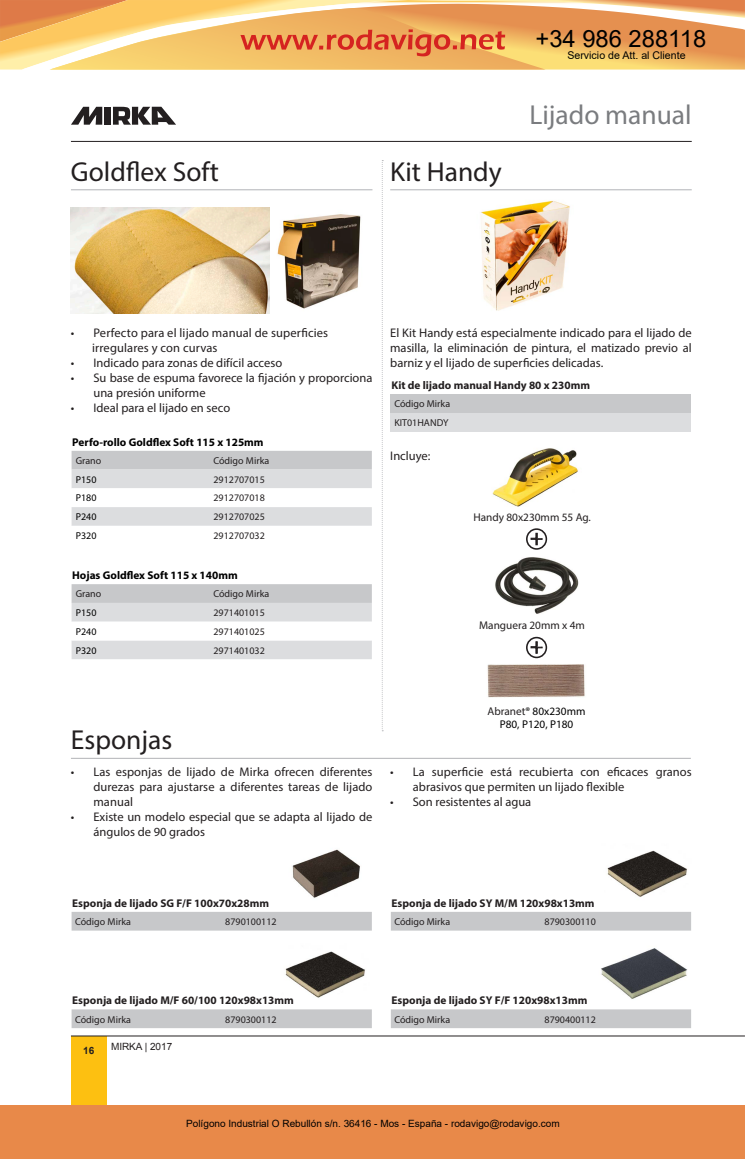
<style>
.page{position:relative;width:745px;height:1159px;background:#fff}
.page>*{position:absolute;margin:0;border:0;box-sizing:border-box;transform-origin:0 0}
.t1{font:27.5px "Myriad Pro";color:#231f20}
.t2{font:27.5px "Myriad Pro";color:#7a7c7f}
.t3{font:23.75px "Arial";color:#000}
.t4{font:12.5px/15px "Myriad Pro";color:#231f20}
.t5{font:700 11.25px "Myriad Pro";color:#231f20}
.t6{font:700 11.25px "Myriad Pro";color:#000}
.t7{font:11.25px "Myriad Pro";color:#231f20}
.t8{font:11.25px "Myriad Pro";color:#000}
.t9{font:10.62px "Arial";color:#000}
.t10{font:10px "Myriad Pro";color:#231f20}
.t11{font:10px "Arial";color:#000}
.t12{font:10px "Myriad Pro";color:#000}
.t13{font:10px "Arial";letter-spacing:-.005em;color:#231f20}
.t14{font:700 10px "Arial";color:#231f20}
.s1{color:#231f20}
</style>
<div class="page">
<svg style="left:71px;top:107px;width:31px;height:18px"></svg>
<div style="left:104px;top:107px;width:7px;height:18px;background:#231f20"></div>
<svg style="left:113px;top:107px;width:63px;height:18px"></svg>
<hr style="left:71px;top:141px;width:620px;height:1px;background:#231f20">
<div style="left:71px;top:1035px;width:35px;height:71px;background:#fdc011"></div>
<hr style="left:71px;top:1035px;width:673px;height:1px;background:#231f20">
<img style="left:492px;top:448px;width:86px;height:59px">
<img style="left:495px;top:557px;width:83px;height:57px">
<img style="left:487px;top:664px;width:98px;height:34px">
<svg style="left:530px;top:533px;width:12px;height:12px"></svg>
<div style="left:525px;top:528px;width:22px;height:22px;border:2px solid #231f20;border-radius:50%"></div>
<svg style="left:530px;top:641px;width:12px;height:13px"></svg>
<div style="left:525px;top:637px;width:22px;height:21px;border:2px solid #231f20;border-radius:50%"></div>
<hr style="left:71px;top:189px;width:301px;height:1px;background:#b2b3b7">
<hr style="left:71px;top:758px;width:619px;height:1px;background:#b2b3b7">
<hr style="left:390px;top:189px;width:301px;height:1px;background:#b2b3b7">
<svg style="left:71px;top:451px;width:300px;height:75px"></svg>
<svg style="left:71px;top:584px;width:300px;height:75px"></svg>
<img style="left:277px;top:214px;width:84px;height:95px">
<img style="left:71px;top:207px;width:198px;height:107px">
<div style="left:390px;top:394px;width:300px;height:19px;background:#c7c8ca"></div>
<div style="left:390px;top:413px;width:300px;height:18px;background:#dcdddf"></div>
<img style="left:481px;top:200px;width:89px;height:111px">
<svg style="left:381px;top:160px;width:2px;height:571px"></svg>
<img style="left:292px;top:849px;width:68px;height:49px">
<img style="left:285px;top:951px;width:80px;height:47px">
<div style="left:71px;top:912px;width:300px;height:18px;background:#c7c8ca"></div>
<div style="left:391px;top:912px;width:299px;height:18px;background:#c7c8ca"></div>
<div style="left:71px;top:1009px;width:300px;height:19px;background:#c7c8ca"></div>
<div style="left:391px;top:1009px;width:299px;height:19px;background:#c7c8ca"></div>
<img style="left:607px;top:850px;width:80px;height:47px">
<img style="left:601px;top:948px;width:85px;height:51px">
<div style="left:0;top:1105px;width:744px;height:54px;background:#e88949"></div>
<svg style="left:0;top:0;width:744px;height:70px;background:#f0b66e"></svg>
<h2 class="t3" style="left:535px;top:22px;width:172px">+34 986 288118</h2>
<p class="t9" style="left:567px;top:48px;width:120px">Servicio de Att. al Cliente</p>
<p class="t1" style="left:71px;top:155px;width:149px">Goldflex Soft</p>
<p class="t1" style="left:390px;top:155px;width:113px">Kit Handy</p>
<p class="t2" style="left:529px;top:98px;width:164px">Lijado manual</p>
<p class="t4" style="left:71px;top:325px;width:259px">• Perfecto para el lijado manual de superficies</p>
<p class="t4" style="left:92px;top:340px;width:127px">irregulares y con curvas</p>
<p class="t4" style="left:71px;top:355px;width:213px">• Indicado para zonas de difícil acceso</p>
<p class="t4" style="left:93px;top:370px;width:280px;text-indent:-22px">• Su base de espuma favorece la fijación y proporciona una presión uniforme</p>
<p class="t4" style="left:71px;top:400px;width:161px">• Ideal para el lijado en seco</p>
<p class="t6" style="left:72px;top:435px;width:193px">Perfo-rollo Goldflex Soft 115 x 125mm</p>
<p class="t10" style="left:76px;top:454px;width:27px">Grano</p>
<p class="t10" style="left:213px;top:454px;width:57px">Código Mirka</p>
<p class="t12" style="left:76px;top:473px;width:22px">P150</p>
<p class="t10" style="left:213px;top:473px;width:53px">2912707015</p>
<p class="t12" style="left:76px;top:492px;width:22px">P180</p>
<p class="t10" style="left:213px;top:492px;width:53px">2912707018</p>
<p class="t12" style="left:76px;top:511px;width:22px">P240</p>
<p class="t10" style="left:213px;top:511px;width:53px">2912707025</p>
<p class="t12" style="left:76px;top:529px;width:22px">P320</p>
<p class="t10" style="left:213px;top:529px;width:53px">2912707032</p>
<p class="t6" style="left:72px;top:568px;width:167px">Hojas Goldflex Soft 115 x 140mm</p>
<p class="t10" style="left:76px;top:588px;width:27px">Grano</p>
<p class="t10" style="left:213px;top:588px;width:57px">Código Mirka</p>
<p class="t12" style="left:76px;top:606px;width:22px">P150</p>
<p class="t10" style="left:213px;top:606px;width:53px">2971401015</p>
<p class="t12" style="left:76px;top:625px;width:22px">P240</p>
<p class="t10" style="left:213px;top:625px;width:53px">2971401025</p>
<p class="t12" style="left:76px;top:644px;width:22px">P320</p>
<p class="t10" style="left:213px;top:644px;width:53px">2971401032</p>
<p class="t4" style="left:390px;top:325px;width:303px;text-align:justify">El Kit Handy está especialmente indicado para el lijado de masilla, la eliminación de pintura, el matizado previo al barniz y el lijado de superficies delicadas.</p>
<p class="t5" style="left:391px;top:378px;width:200px">Kit de lijado manual Handy 80 x 230mm</p>
<p class="t10" style="left:394px;top:398px;width:57px">Código Mirka</p>
<p class="t10" style="left:394px;top:416px;width:56px">KIT01HANDY</p>
<p class="t4" style="left:390px;top:448px;width:42px">Incluye:</p>
<p class="t7" style="left:473px;top:511px;width:119px">Handy 80x230mm 55 Ag.</p>
<p class="t7" style="left:479px;top:618px;width:107px">Manguera 20mm x 4m</p>
<p class="t1" style="left:71px;top:723px;width:103px">Esponjas</p>
<p class="t4" style="left:93px;top:764px;width:280px;text-align:justify;text-indent:-22px">• Las esponjas de lijado de Mirka ofrecen diferentes durezas para ajustarse a diferentes tareas de lijado manual</p>
<p class="t4" style="left:93px;top:809px;width:280px;text-indent:-22px">• Existe un modelo especial que se adapta al lijado de ángulos de 90 grados</p>
<p class="t8" style="left:487px;top:704px;width:99px"><span class="s1">Abranet</span>® 80x230mm</p>
<p class="t8" style="left:499px;top:717px;width:75px">P80, P120, P180</p>
<p class="t4" style="left:412px;top:764px;width:280px;text-indent:-22px">• La superficie está recubierta con eficaces granos abrasivos que permiten un lijado flexible</p>
<p class="t4" style="left:390px;top:794px;width:142px">• Son resistentes al agua</p>
<p class="t5" style="left:72px;top:895px;width:198px">Esponja de lijado SG F/F 100x70x28mm</p>
<p class="t10" style="left:75px;top:915px;width:57px">Código Mirka</p>
<p class="t10" style="left:225px;top:915px;width:53px">8790100112</p>
<p class="t5" style="left:391px;top:895px;width:204px">Esponja de lijado SY M/M 120x98x13mm</p>
<p class="t10" style="left:394px;top:915px;width:57px">Código Mirka</p>
<p class="t10" style="left:544px;top:915px;width:53px">8790300110</p>
<p class="t5" style="left:72px;top:993px;width:223px">Esponja de lijado M/F 60/100 120x98x13mm</p>
<p class="t10" style="left:75px;top:1013px;width:57px">Código Mirka</p>
<p class="t10" style="left:225px;top:1013px;width:53px">8790300112</p>
<p class="t14" style="left:83px;top:1044px;width:13px">16</p>
<p class="t13" style="left:111px;top:1039px;width:63px">MIRKA | 2017</p>
<p class="t5" style="left:391px;top:993px;width:197px">Esponja de lijado SY F/F 120x98x13mm</p>
<p class="t10" style="left:394px;top:1013px;width:57px">Código Mirka</p>
<p class="t10" style="left:544px;top:1013px;width:53px">8790400112</p>
<p class="t11" style="left:186px;top:1117px;width:375px">Polígono Industrial O Rebullón s/n. 36416 - Mos - España - rodavigo@rodavigo.com</p>
</div>
